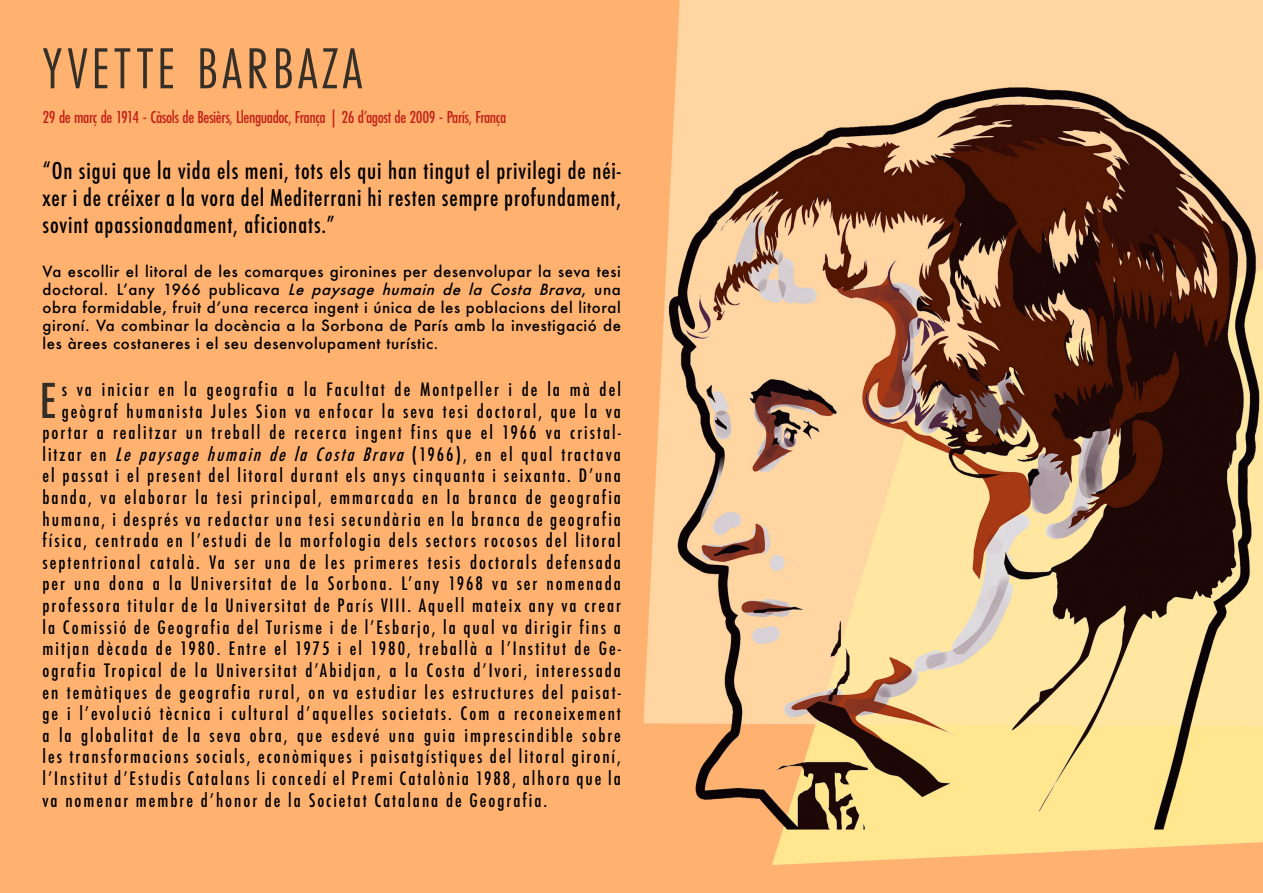
<style>
.page{position:relative;width:1263px;height:893px;background:#fff}
.page>*{position:absolute;margin:0;border:0;box-sizing:border-box;transform-origin:0 0}
.Nombre_geofrafa{font:60px "Futura PT Cond";letter-spacing:.07em;color:#362f27}
.Parrafo_01{font:500 condensed 46.65px "Futura";color:#362f27}
.Cita{font:500 condensed 22.5px/27px "Futura";letter-spacing:.04em;color:#000;text-align:justify}
.Parrafo_01-2{font:500 condensed 18px "Futura";letter-spacing:.11em;color:#000}
.Fechas{font:500 18px "Futura PT Cond";letter-spacing:-.025em;color:#c22318}
.Minibiografia{font:500 15px/18px "Futura";letter-spacing:.04em;color:#000;text-align:justify}
.s1{font-style:italic}
</style>
<div class="page">
<img style="left:0;top:0;width:1263px;height:893px">
<p class="Nombre_geofrafa" style="left:43px;top:34px;width:321px">YVETTE BARBAZA</p>
<p class="Fechas" style="left:43px;top:106px;width:465px">29 de març de 1914 - Càsols de Besièrs, Llenguadoc, França | 26 d’agost de 2009 - París, França</p>
<p class="Cita" style="left:43px;top:158px;width:580px">“On sigui que la vida els meni, tots els qui han tingut el privilegi de néi&shy;xer i de créixer a la vora del Mediterrani hi resten sempre profundament, sovint apassionadament, aficionats.”</p>
<p class="Minibiografia" style="left:43px;top:262px;width:580px">Va escollir el litoral de les comarques gironines per desenvolupar la seva tesi doctoral. L’any 1966 publicava <span class="s1">Le paysage humain de la Costa Brava</span>, una obra formidable, fruit d’una recerca ingent i única de les poblacions del litoral gironí. Va combinar la docència a la Sorbona de París amb la investigació de les àrees costaneres i el seu desenvolupament turístic.</p>
<p class="Parrafo_01" style="left:40px;top:371px;width:18px">E</p>
<p class="Parrafo_01-2" style="left:62px;top:378px;width:560px">s va iniciar en la geografia a la Facultat de Montpeller i de la mà del</p>
<p class="Parrafo_01-2" style="left:62px;top:399px;width:560px">geògraf humanista Jules Sion va enfocar la seva tesi doctoral, que la va</p>
<p class="Parrafo_01-2" style="left:43px;top:421px;width:580px">portar a realitzar un treball de recerca ingent fins que el 1966 va cristal·</p>
<p class="Parrafo_01-2" style="left:43px;top:443px;width:580px">litzar en <span class="s1">Le paysage humain de la Costa Brava</span> (1966), en el qual tractava</p>
<p class="Parrafo_01-2" style="left:43px;top:464px;width:580px">el passat i el present del litoral durant els anys cinquanta i seixanta. D’una</p>
<p class="Parrafo_01-2" style="left:43px;top:486px;width:580px">banda, va elaborar la tesi principal, emmarcada en la branca de geografia</p>
<p class="Parrafo_01-2" style="left:43px;top:507px;width:580px">humana, i després va redactar una tesi secundària en la branca de geografia</p>
<p class="Parrafo_01-2" style="left:43px;top:529px;width:580px">física, centrada en l’estudi de la morfologia dels sectors rocosos del litoral</p>
<p class="Parrafo_01-2" style="left:43px;top:551px;width:580px">septentrional català. Va ser una de les primeres tesis doctorals defensada</p>
<p class="Parrafo_01-2" style="left:43px;top:572px;width:580px">per una dona a la Universitat de la Sorbona. L’any 1968 va ser nomenada</p>
<p class="Parrafo_01-2" style="left:43px;top:594px;width:580px">professora titular de la Universitat de París VIII. Aquell mateix any va crear</p>
<p class="Parrafo_01-2" style="left:43px;top:615px;width:580px">la Comissió de Geografia del Turisme i de l’Esbarjo, la qual va dirigir fins a</p>
<p class="Parrafo_01-2" style="left:43px;top:637px;width:580px">mitjan dècada de 1980. Entre el 1975 i el 1980, treballà a l’Institut de Ge-</p>
<p class="Parrafo_01-2" style="left:43px;top:659px;width:580px">ografia Tropical de la Universitat d’Abidjan, a la Costa d’Ivori, interessada</p>
<p class="Parrafo_01-2" style="left:43px;top:680px;width:580px">en temàtiques de geografia rural, on va estudiar les estructures del paisat-</p>
<p class="Parrafo_01-2" style="left:43px;top:702px;width:580px">ge i l’evolució tècnica i cultural d’aquelles societats. Com a reconeixement</p>
<p class="Parrafo_01-2" style="left:43px;top:723px;width:580px">a la globalitat de la seva obra, que esdevé una guia imprescindible sobre</p>
<p class="Parrafo_01-2" style="left:43px;top:745px;width:580px">les transformacions socials, econòmiques i paisatgístiques del litoral gironí,</p>
<p class="Parrafo_01-2" style="left:43px;top:767px;width:580px">l’Institut d’Estudis Catalans li concedí el Premi Catalònia 1988, alhora que la</p>
<p class="Parrafo_01-2" style="left:43px;top:788px;width:506px">va nomenar membre d’honor de la Societat Catalana de Geografia.</p>
</div>
